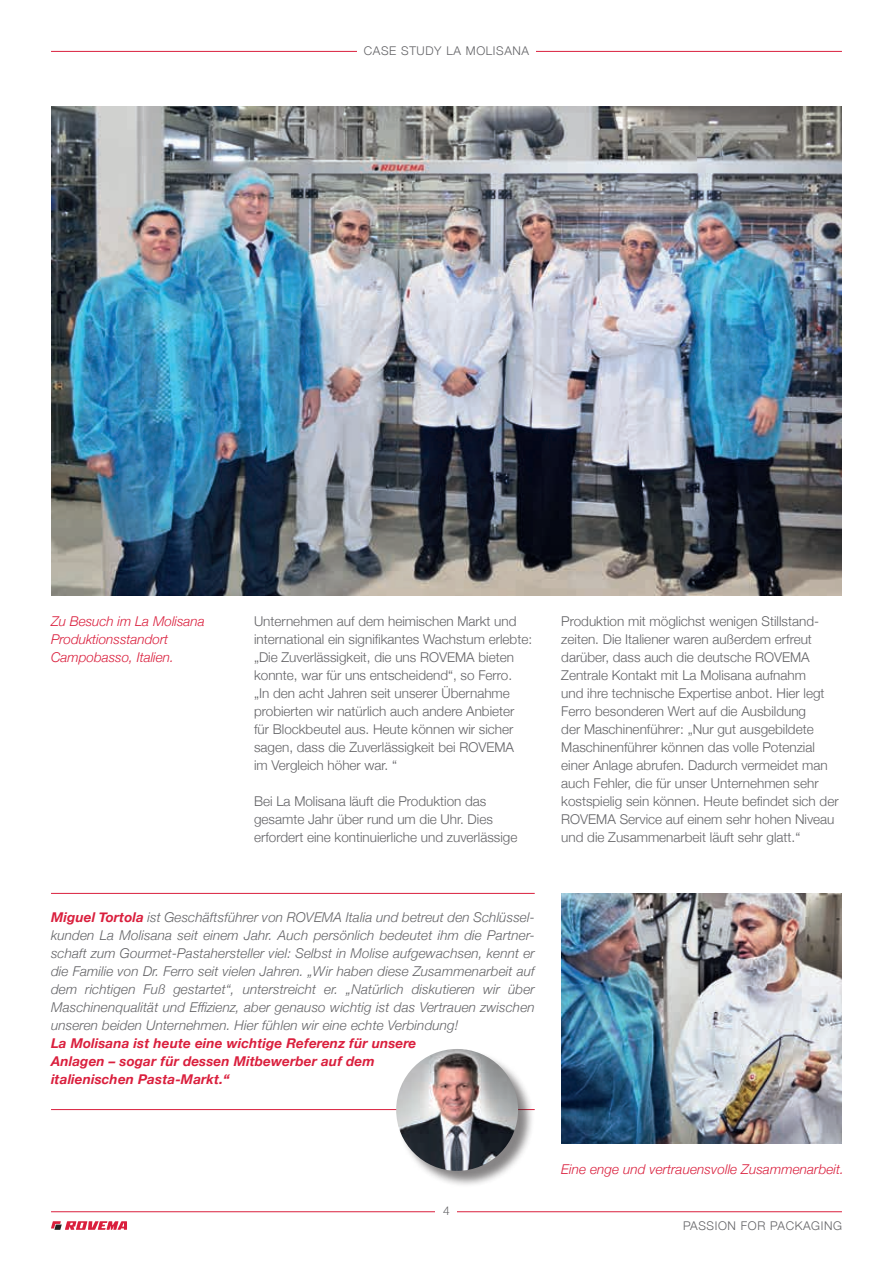
<style>
.page{position:relative;width:893px;height:1263px;background:#fff}
.page>*{position:absolute;margin:0;border:0;box-sizing:border-box;transform-origin:0 0}
.t1{font:300 13.5px/18px "Helvetica Neue";color:#636366}
.t2{font:italic 300 13.5px/18px "Helvetica Neue";letter-spacing:.01em;color:#636366;text-align:justify}
.t3{font:italic 700 13.5px/18px "Helvetica Neue";letter-spacing:.01em;color:#da1f3d}
.t4{font:italic 300 13.5px/18px "Helvetica Neue";color:#da1f3d}
.t5{font:300 12px "Helvetica Neue";letter-spacing:.05em;color:#636366}
.s1{font-weight:700;color:#da1f3d}
</style>
<div class="page">
<hr style="left:51px;top:1211px;width:791px;height:1px;background:#da1f3d">
<svg style="left:51px;top:1221px;width:76px;height:9px"></svg>
<hr style="left:51px;top:51px;width:791px;height:1px;background:#da1f3d">
<div style="left:357px;top:43px;width:179px;height:12px;background:#fff"></div>
<div style="left:436px;top:1206px;width:21px;height:24px;background:#fff"></div>
<img style="left:51px;top:106px;width:791px;height:489px">
<img style="left:561px;top:893px;width:281px;height:250px">
<hr style="left:51px;top:1109px;width:484px;height:1px;background:#da1f3d">
<hr style="left:51px;top:893px;width:484px;height:1px;background:#da1f3d">
<div style="left:397px;top:1050px;width:138px;height:138px;background:#231f20;opacity:.55"></div>
<img style="left:396px;top:1049px;width:122px;height:122px;border-radius:61px">
<p class="t5" style="left:364px;top:41px;width:167px">CASE STUDY LA MOLISANA</p>
<p class="t4" style="left:51px;top:611px;width:155px">Zu Besuch im La Molisana<br>Produktionsstandort<br>Campobasso, Italien.</p>
<p class="t1" style="left:561px;top:611px;width:279px">Produktion mit möglichst wenigen Stillstand&shy;zeiten. Die Italiener waren außerdem erfreut darüber, dass auch die deutsche ROVEMA Zentrale Kontakt mit La Molisana aufnahm<br>und ihre technische Expertise anbot. Hier legt Ferro besonderen Wert auf die Ausbildung<br>der Maschinenführer: „Nur gut ausgebildete Maschinenführer können das volle Potenzial einer Anlage abrufen. Dadurch vermeidet man auch Fehler, die für unser Unternehmen sehr kostspielig sein können. Heute befindet sich der ROVEMA Service auf einem sehr hohen Niveau und die Zusammenarbeit läuft sehr glatt.“</p>
<p class="t1" style="left:254px;top:612px;width:280px">Unternehmen auf dem heimischen Markt und international ein signifikantes Wachstum erlebte: „Die Zuverlässigkeit, die uns ROVEMA bieten konnte, war für uns entscheidend“, so Ferro.<br>„In den acht Jahren seit unserer Übernahme probierten wir natürlich auch andere Anbieter für Blockbeutel aus. Heute können wir sicher sagen, dass die Zuverlässigkeit bei ROVEMA<br>im Vergleich höher war. “</p>
<p class="t1" style="left:254px;top:792px;width:265px">Bei La Molisana läuft die Produktion das gesamte Jahr über rund um die Uhr. Dies erfordert eine kontinuierliche und zuverlässige</p>
<p class="t2" style="left:51px;top:908px;width:485px"><span class="s1">Miguel Tortola</span> ist Geschäftsführer von ROVEMA Italia und betreut den Schlüssel&shy;kunden La Molisana seit einem Jahr. Auch persönlich bedeutet ihm die Partner&shy;schaft zum Gourmet-Pastahersteller viel: Selbst in Molise aufgewachsen, kennt er die Familie von Dr. Ferro seit vielen Jahren. „Wir haben diese Zusammenarbeit auf dem richtigen Fuß gestartet“, unterstreicht er. „Natürlich diskutieren wir über Maschinenqualität und Effizienz, aber genauso wichtig ist das Vertrauen zwischen unseren beiden Unternehmen. Hier fühlen wir eine echte Verbindung!</p>
<p class="t3" style="left:51px;top:1035px;width:367px">La Molisana ist heute eine wichtige Referenz für unsere<br>Anlagen – sogar für dessen Mitbewerber auf dem italienischen Pasta-Markt.“</p>
<p class="t5" style="left:443px;top:1201px;width:8px">4</p>
<p class="t4" style="left:561px;top:1159px;width:284px">Eine enge und vertrauensvolle Zusammenarbeit.</p>
<p class="t5" style="left:683px;top:1216px;width:160px">PASSION FOR PACKAGING</p>
</div>
